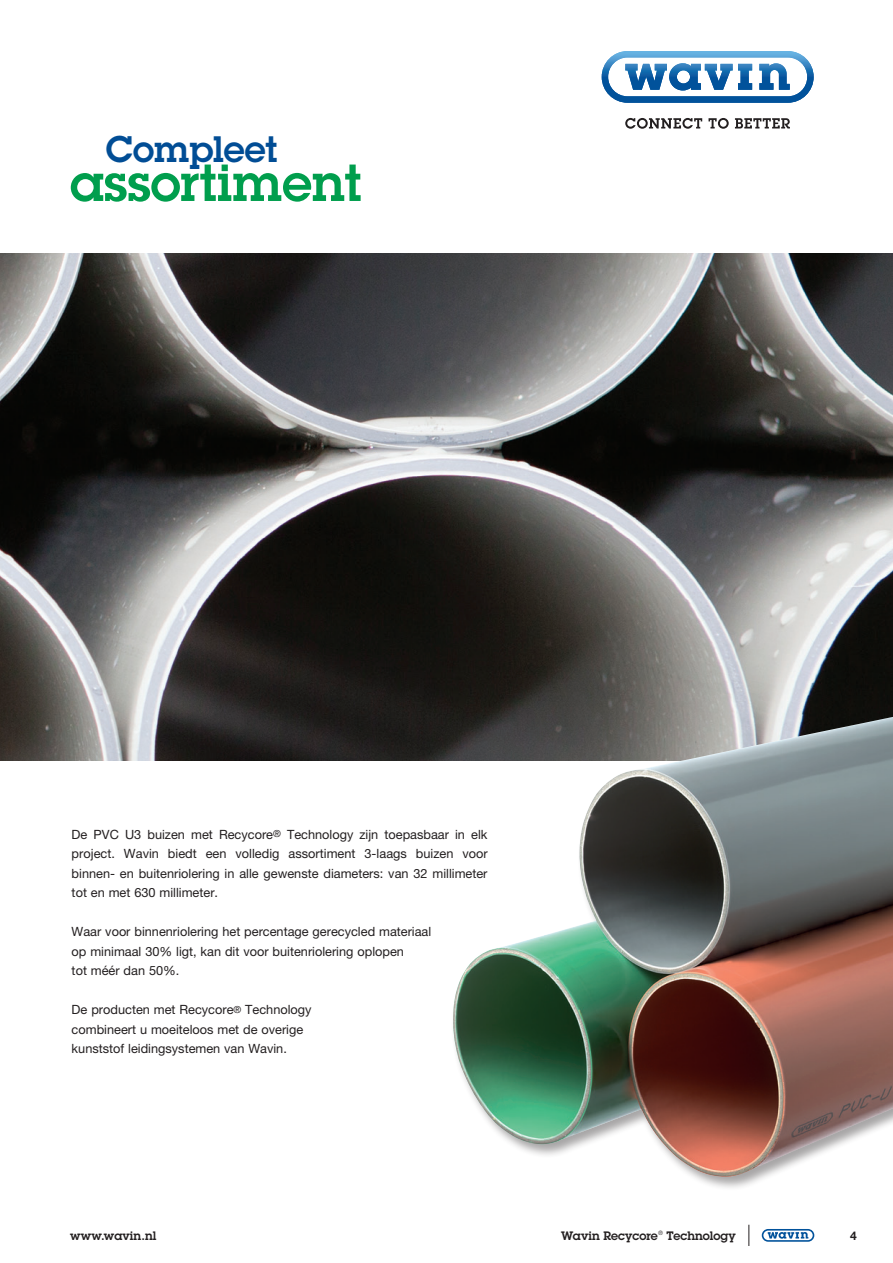
<style>
.page{position:relative;width:893px;height:1263px;background:#fff}
.page>*{position:absolute;margin:0;border:0;box-sizing:border-box;transform-origin:0 0}
.Normaal{font:600 51px "Lubalin Graph Std";color:#009e4d}
.Normaal-2{font:600 36px "Lubalin Graph Std";color:#014d95}
.Normaal-3{font:12.75px/19.5px "Helvetica Neue";color:#231f20;text-align:justify}
.t1{font:600 12px "Lubalin Graph Std";letter-spacing:.01em;color:#231f20}
.t2{font:700 12px "Helvetica Neue";color:#231f20}
.s1{font-size:9.75px}
</style>
<div class="page">
<div style="left:762px;top:1229px;width:52px;height:13px;border:2px solid #01529b;border-radius:6px"></div>
<svg style="left:768px;top:1232px;width:40px;height:7px"></svg>
<svg style="left:748px;top:1225px;width:1px;height:21px"></svg>
<svg style="left:625px;top:118px;width:77px;height:11px"></svg>
<svg style="left:708px;top:118px;width:21px;height:11px"></svg>
<svg style="left:735px;top:118px;width:55px;height:10px"></svg>
<svg style="left:602px;top:51px;width:212px;height:52px"></svg>
<img style="left:0;top:254px;width:893px;height:506px">
<div style="left:451px;top:712px;width:442px;height:479px;background:#231f20;opacity:.4"></div>
<img style="left:453px;top:717px;width:440px;height:460px">
<p class="Normaal-2" style="left:106px;top:125px;width:174px">Compleet</p>
<p class="Normaal" style="left:70px;top:149px;width:293px">assortiment</p>
<p class="Normaal-3" style="left:72px;top:824px;width:418px">De PVC U3 buizen met Recycore<span class="s1">®</span> Technology zijn toepasbaar in elk project. Wavin biedt een volledig assortiment 3-laags buizen voor binnen- en buitenriolering in alle gewenste diameters: van 32 millimeter tot en met 630 millimeter.</p>
<p class="Normaal-3" style="left:72px;top:922px;width:361px">Waar voor binnenriolering het percentage gerecycled materiaal</p>
<p class="Normaal-3" style="left:72px;top:941px;width:334px">op minimaal 30% ligt, kan dit voor buitenriolering oplopen</p>
<p class="Normaal-3" style="left:72px;top:961px;width:109px">tot méér dan 50%.</p>
<p class="Normaal-3" style="left:72px;top:1000px;width:241px">De producten met Recycore<span class="s1">®</span> Technology</p>
<p class="Normaal-3" style="left:72px;top:1019px;width:233px">combineert u moeiteloos met de overige</p>
<p class="Normaal-3" style="left:72px;top:1039px;width:217px">kunststof leidingsystemen van Wavin.</p>
<p class="t1" style="left:70px;top:1227px;width:88px">www.wavin.nl</p>
<p class="t1" style="left:561px;top:1227px;width:176px">Wavin Recycore<sup>®</sup> Technology</p>
<p class="t2" style="left:850px;top:1228px;width:8px">4</p>
</div>
